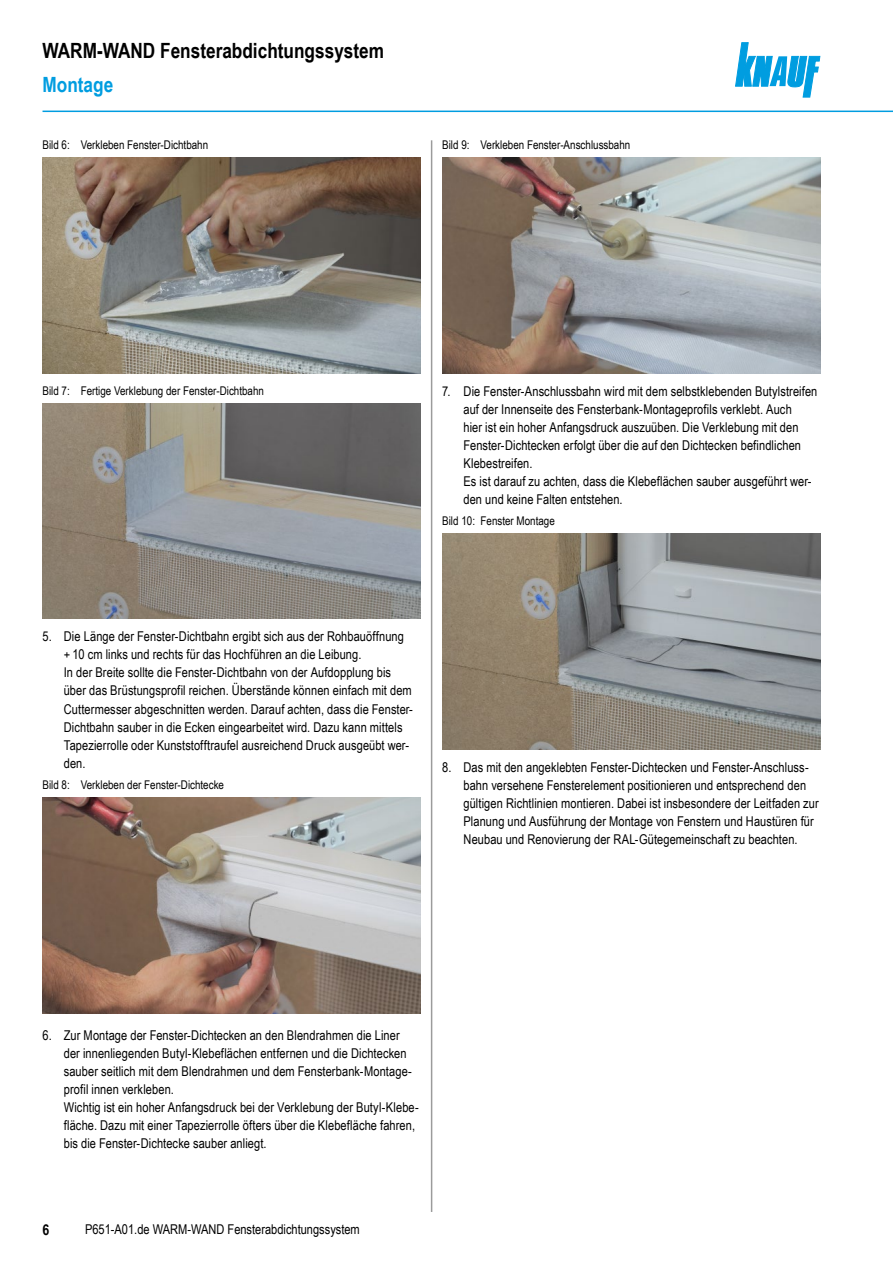
<style>
.page{position:relative;width:893px;height:1263px;background:#fff}
.page>*{position:absolute;margin:0;border:0;box-sizing:border-box;transform-origin:0 0}
.Ue1_Kopf_Ma{font:700 21px "Arial Narrow";color:#000}
.Ue2_Kopf_Ma{font:700 21px "Arial Narrow";color:#009de0}
.t1{font:700 15px "Arial Narrow";color:#000}
.t2{font:13.5px/18px "Arial Narrow";letter-spacing:.005em;color:#000}
.t3{font:12px "Arial Narrow";color:#000}
</style>
<div class="page">
<svg style="left:735px;top:43px;width:85px;height:54px"></svg>
<hr style="left:43px;top:111px;width:850px;height:1px;background:#009de0">
<hr style="left:431px;top:140px;width:1px;height:1072px;background:#9b9b9b">
<img style="left:43px;top:157px;width:378px;height:216px">
<img style="left:43px;top:797px;width:378px;height:216px">
<img style="left:43px;top:403px;width:378px;height:216px">
<img style="left:442px;top:157px;width:379px;height:216px">
<img style="left:442px;top:534px;width:379px;height:215px">
<p class="Ue1_Kopf_Ma" style="left:43px;top:34px;width:343px">WARM-WAND Fensterabdichtungssystem</p>
<p class="Ue2_Kopf_Ma" style="left:43px;top:69px;width:72px">Montage</p>
<p class="t3" style="left:43px;top:136px;width:167px">Bild 6: Verkleben Fenster-Dichtbahn</p>
<p class="t3" style="left:442px;top:136px;width:190px">Bild 9: Verkleben Fenster-Anschlussbahn</p>
<p class="t3" style="left:43px;top:382px;width:223px">Bild 7: Fertige Verklebung der Fenster-Dichtbahn</p>
<p class="t2" style="left:463px;top:381px;width:355px;text-indent:-21px">7. Die Fenster-Anschlussbahn wird mit dem selbstklebenden Butylstreifen auf der Innenseite des Fensterbank-Montageprofils verklebt. Auch<br>hier ist ein hoher Anfangsdruck auszuüben. Die Verklebung mit den Fenster-Dichtecken erfolgt über die auf den Dichtecken befindlichen Klebestreifen.<br>Es ist darauf zu achten, dass die Klebeflächen sauber ausgeführt wer&shy;den und keine Falten entstehen.</p>
<p class="t3" style="left:442px;top:512px;width:114px">Bild 10: Fenster Montage</p>
<p class="t2" style="left:64px;top:627px;width:351px;text-indent:-21px">5. Die Länge der Fenster-Dichtbahn ergibt sich aus der Rohbauöffnung + 10 cm links und rechts für das Hochführen an die Leibung.<br>In der Breite sollte die Fenster-Dichtbahn von der Aufdopplung bis über das Brüstungsprofil reichen. Überstände können einfach mit dem Cuttermesser abgeschnitten werden. Darauf achten, dass die Fenster-Dichtbahn sauber in die Ecken eingearbeitet wird. Dazu kann mittels Tapezierrolle oder Kunststofftraufel ausreichend Druck ausgeübt wer&shy;den.</p>
<p class="t3" style="left:43px;top:776px;width:183px">Bild 8: Verkleben der Fenster-Dichtecke</p>
<p class="t2" style="left:463px;top:757px;width:357px;text-indent:-21px">8. Das mit den angeklebten Fenster-Dichtecken und Fenster-Anschluss&shy;bahn versehene Fensterelement positionieren und entsprechend den gültigen Richtlinien montieren. Dabei ist insbesondere der Leitfaden zur Planung und Ausführung der Montage von Fenstern und Haustüren für Neubau und Renovierung der RAL-Gütegemeinschaft zu beachten.</p>
<p class="t2" style="left:64px;top:1026px;width:357px;text-indent:-21px">6. Zur Montage der Fenster-Dichtecken an den Blendrahmen die Liner der innenliegenden Butyl-Klebeflächen entfernen und die Dichtecken sauber seitlich mit dem Blendrahmen und dem Fensterbank-Montage&shy;profil innen verkleben.<br>Wichtig ist ein hoher Anfangsdruck bei der Verklebung der Butyl-Klebe&shy;fläche. Dazu mit einer Tapezierrolle öfters über die Klebefläche fahren, bis die Fenster-Dichtecke sauber anliegt.</p>
<p class="t1" style="left:43px;top:1218px;width:8px">6</p>
<p class="t2" style="left:85px;top:1220px;width:276px">P651-A01.de WARM-WAND Fensterabdichtungssystem</p>
</div>
